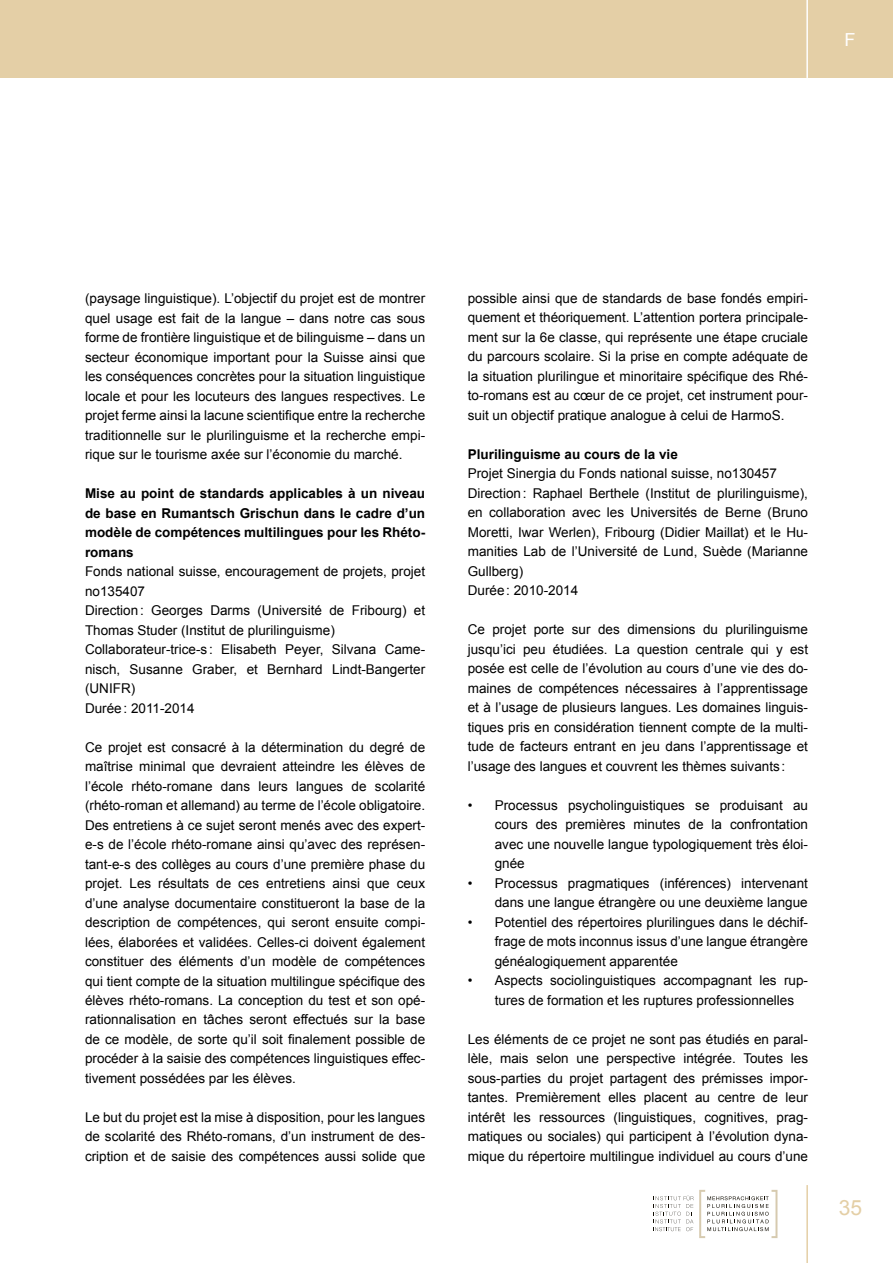
<style>
.page{position:relative;width:893px;height:1263px;background:#fff}
.page>*{position:absolute;margin:0;border:0;box-sizing:border-box;transform-origin:0 0}
.t1{font:21px "Arial";color:#e4cfa6}
.t2{font:18px "Arial";color:#fff}
.t3{font:13.5px/19.5px "Arial";color:#000;text-align:justify}
.t4{font:700 13.5px/19.5px "Arial";color:#000;text-align:justify}
</style>
<div class="page">
<div style="left:0;top:0;width:893px;height:78px;background:#e4cfa6"></div>
<hr style="left:806px;top:0;width:2px;height:78px;background:#fff">
<hr style="left:806px;top:1185px;width:2px;height:78px;background:#e4cfa6">
<svg style="left:655px;top:1195px;width:38px;height:36px"></svg>
<svg style="left:699px;top:1190px;width:78px;height:48px"></svg>
<h2 class="t2" style="left:845px;top:27px;width:12px">F</h2>
<p class="t3" style="left:85px;top:289px;width:342px">(paysage linguistique). L’objectif du projet est de montrer quel usage est fait de la langue – dans notre cas sous forme de frontière linguistique et de bilinguisme – dans un secteur économique important pour la Suisse ainsi que les conséquences concrètes pour la situation linguistique locale et pour les locuteurs des langues respectives. Le projet ferme ainsi la lacune scientifique entre la recherche traditionnelle sur le plurilinguisme et la recherche empi&shy;rique sur le tourisme axée sur l’économie du marché.</p>
<p class="t4" style="left:85px;top:484px;width:342px">Mise au point de standards applicables à un niveau de base en Rumantsch Grischun dans le cadre d’un modèle de compétences multilingues pour les Rhéto&shy;romans</p>
<p class="t3" style="left:85px;top:562px;width:342px;text-align:left">Fonds national suisse, encouragement de projets, projet no135407<br>Direction: Georges Darms (Université de Fribourg) et Thomas Studer (Institut de plurilinguisme)<br>Collaborateur-trice-s : Elisabeth Peyer, Silvana Came&shy;nisch, Susanne Graber, et Bernhard Lindt-Bangerter (UNIFR)<br>Durée: 2011-2014</p>
<p class="t3" style="left:85px;top:737px;width:342px">Ce projet est consacré à la détermination du degré de maîtrise minimal que devraient atteindre les élèves de l’école rhéto-romane dans leurs langues de scolarité (rhéto-roman et allemand) au terme de l’école obligatoire.<br>Des entretiens à ce sujet seront menés avec des expert&shy;e-s de l’école rhéto-romane ainsi qu’avec des représen&shy;tant-e-s des collèges au cours d’une première phase du projet. Les résultats de ces entretiens ainsi que ceux d’une analyse documentaire constitueront la base de la description de compétences, qui seront ensuite compi&shy;lées, élaborées et validées. Celles-ci doivent également constituer des éléments d’un modèle de compétences qui tient compte de la situation multilingue spécifique des élèves rhéto-romans. La conception du test et son opé&shy;rationnalisation en tâches seront effectués sur la base de ce modèle, de sorte qu’il soit finalement possible de procéder à la saisie des compétences linguistiques effec&shy;tivement possédées par les élèves.</p>
<p class="t3" style="left:85px;top:1108px;width:342px">Le but du projet est la mise à disposition, pour les langues de scolarité des Rhéto-romans, d’un instrument de des&shy;cription et de saisie des compétences aussi solide que</p>
<p class="t3" style="left:468px;top:288px;width:342px">possible ainsi que de standards de base fondés empiri&shy;quement et théoriquement. L’attention portera principale&shy;ment sur la 6e classe, qui représente une étape cruciale du parcours scolaire. Si la prise en compte adéquate de la situation plurilingue et minoritaire spécifique des Rhé&shy;to-romans est au cœur de ce projet, cet instrument pour&shy;suit un objectif pratique analogue à celui de HarmoS.</p>
<p class="t4" style="left:468px;top:445px;width:212px">Plurilinguisme au cours de la vie</p>
<p class="t3" style="left:468px;top:464px;width:342px;text-align:left">Projet Sinergia du Fonds national suisse, no130457<br>Direction: Raphael Berthele (Institut de plurilinguisme), en collaboration avec les Universités de Berne (Bruno Moretti, Iwar Werlen), Fribourg (Didier Maillat) et le Hu&shy;manities Lab de l’Université de Lund, Suède (Marianne Gullberg)<br>Durée: 2010-2014</p>
<p class="t3" style="left:468px;top:620px;width:342px">Ce projet porte sur des dimensions du plurilinguisme jusqu’ici peu étudiées. La question centrale qui y est posée est celle de l’évolution au cours d’une vie des do&shy;maines de compétences nécessaires à l’apprentissage et à l’usage de plusieurs langues. Les domaines linguis&shy;tiques pris en considération tiennent compte de la multi&shy;tude de facteurs entrant en jeu dans l’apprentissage et l’usage des langues et couvrent les thèmes suivants :</p>
<p class="t3" style="left:495px;top:795px;width:315px;text-indent:-27px">• Processus psycholinguistiques se produisant au cours des premières minutes de la confrontation avec une nouvelle langue typologiquement très éloi&shy;gnée</p>
<p class="t3" style="left:468px;top:873px;width:342px;text-align:right">• Processus pragmatiques (inférences) intervenant dans une langue étrangère ou une deuxième langue</p>
<p class="t3" style="left:495px;top:912px;width:315px;text-indent:-27px">• Potentiel des répertoires plurilingues dans le déchif&shy;frage de mots inconnus issus d’une langue étrangère généalogiquement apparentée</p>
<p class="t3" style="left:495px;top:971px;width:315px;text-indent:-27px">• Aspects sociolinguistiques accompagnant les rup&shy;tures de formation et les ruptures professionnelles</p>
<p class="t3" style="left:468px;top:1029px;width:342px">Les éléments de ce projet ne sont pas étudiés en paral&shy;lèle, mais selon une perspective intégrée. Toutes les sous-parties du projet partagent des prémisses impor&shy;tantes. Premièrement elles placent au centre de leur intérêt les ressources (linguistiques, cognitives, prag&shy;matiques ou sociales) qui participent à l’évolution dyna&shy;mique du répertoire multilingue individuel au cours d’une</p>
<h1 class="t1" style="left:839px;top:1194px;width:25px">35</h1>
</div>
